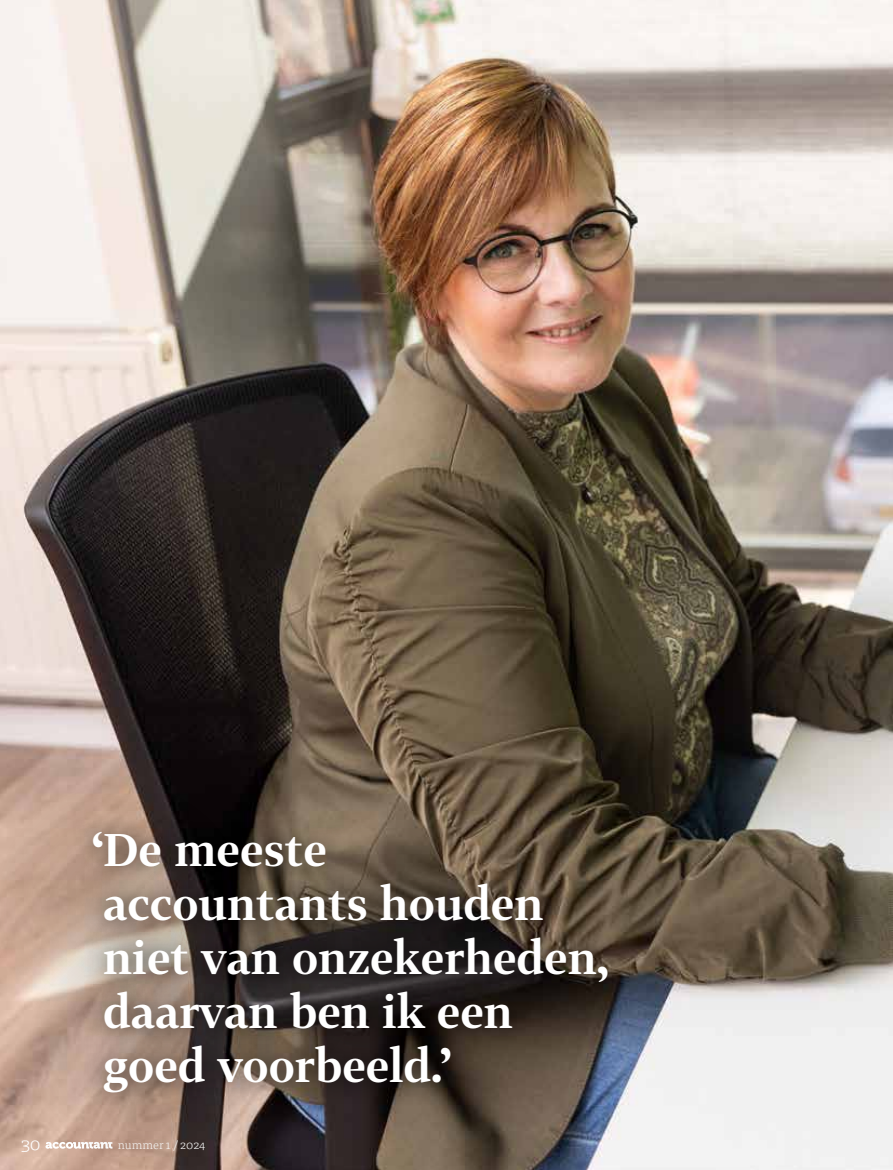
<style>
.page{position:relative;width:893px;height:1170px;background:#fff}
.page>*{position:absolute;margin:0;border:0;box-sizing:border-box;transform-origin:0 0}
.t1{font:700 45px/54px "Tabac G2";color:#fff}
.t2{font:300 18px "Tisa Pro";color:#fff}
.t3{font:300 12px "Tisa Pro";color:#fff}
</style>
<div class="page">
<img style="left:0;top:0;width:893px;height:1169px">
<svg style="left:27px;top:1037px;width:258px;height:132px"></svg>
<svg style="left:0;top:779px;width:249px;height:258px"></svg>
<div style="left:71px;top:810px;width:558px;height:305px;background:#000;opacity:.75"></div>
<p class="t1" style="left:93px;top:821px;width:517px">‘De meeste<br>accountants houden niet van onzekerheden, daarvan ben ik een goed voorbeeld.’</p>
<p class="t2" style="left:21px;top:1130px;width:21px">30</p>
<p class="t3" style="left:118px;top:1135px;width:89px">nummer 1 / 2024</p>
</div>
